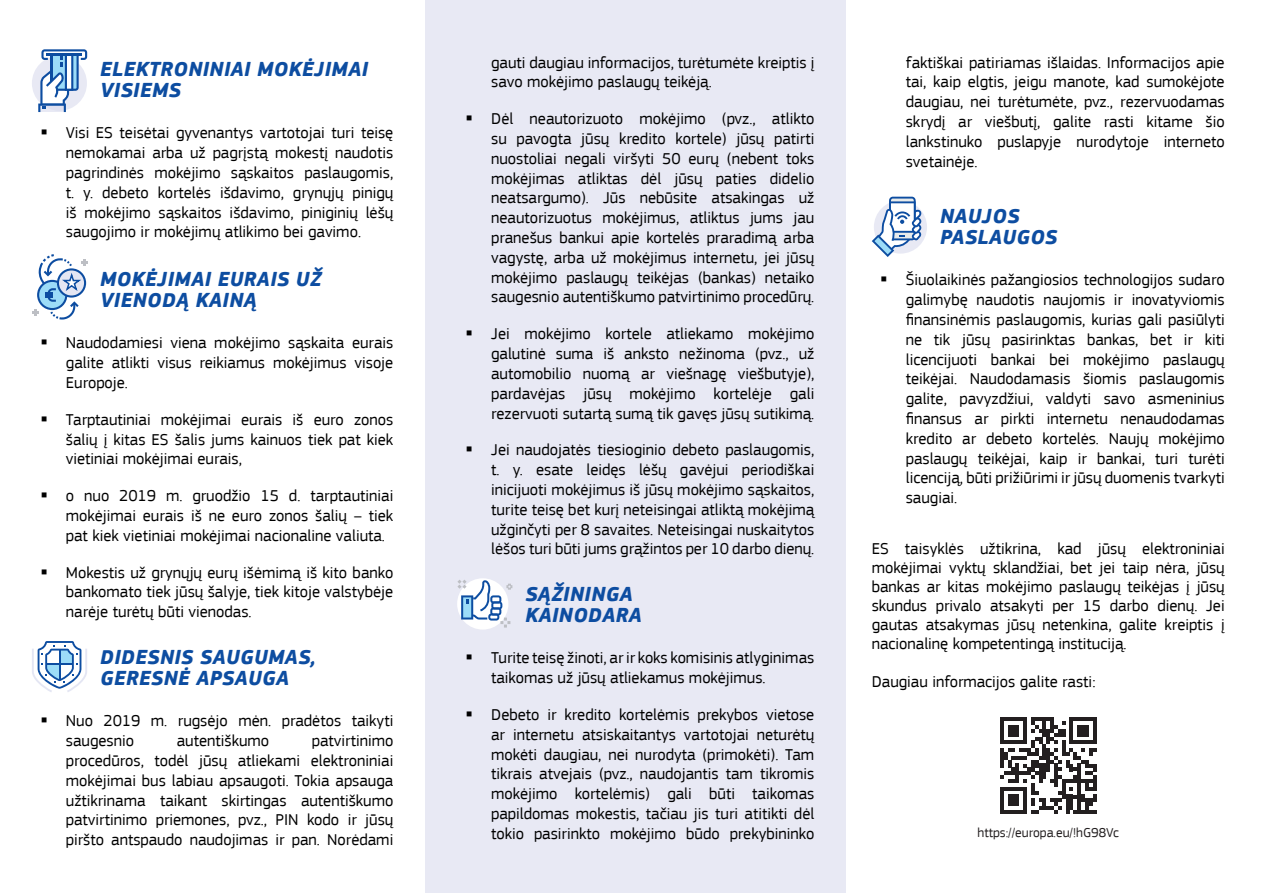
<style>
.page{position:relative;width:1263px;height:893px;background:#fff}
.page>*{position:absolute;margin:0;border:0;box-sizing:border-box;transform-origin:0 0}
.t1{font:italic 700 21px/21px "EC Square Sans Pro";letter-spacing:.02em;color:#0d4da1}
.t2{font:16.5px/19.8px "EC Square Sans Pro";color:#000;text-align:justify}
.t3{font:13.5px "EC Square Sans Pro";color:#231f20}
</style>
<div class="page">
<div style="left:32px;top:56px;width:55px;height:55px;background:#e8e9f4;border-radius:50%"></div>
<svg style="left:38px;top:49px;width:49px;height:63px"></svg>
<hr style="left:47px;top:54px;width:35px;height:2px;background:#0d4da1">
<div style="left:425px;top:0;width:421px;height:893px;background:#e8e9f4"></div>
<svg style="left:32px;top:254px;width:55px;height:66px"></svg>
<svg style="left:32px;top:641px;width:55px;height:51px"></svg>
<hr style="left:46px;top:663px;width:27px;height:2px;background:#0d4da1">
<hr style="left:59px;top:650px;width:1px;height:30px;background:#0d4da1">
<svg style="left:457px;top:578px;width:56px;height:52px"></svg>
<svg style="left:1000px;top:717px;width:96px;height:97px"></svg>
<div style="left:874px;top:200px;width:53px;height:54px;background:#e8e9f4;border-radius:50%"></div>
<svg style="left:872px;top:197px;width:50px;height:60px"></svg>
<p class="t1" style="left:100px;top:60px;width:269px">ELEKTRONINIAI MOKĖJIMAI<br>VISIEMS</p>
<p class="t2" style="left:66px;top:123px;width:329px">Visi ES teisėtai gyvenantys vartotojai turi teisę nemokamai arba už pagrįstą mokestį naudotis pagrindinės mokėjimo sąskaitos paslaugomis, t. y. debeto kortelės išdavimo, grynųjų pinigų iš mokėjimo sąskaitos išdavimo, piniginių lėšų saugojimo ir mokėjimų atlikimo bei gavimo.</p>
<p class="t1" style="left:100px;top:270px;width:223px">MOKĖJIMAI EURAIS UŽ<br>VIENODĄ KAINĄ</p>
<p class="t2" style="left:66px;top:333px;width:329px">Naudodamiesi viena mokėjimo sąskaita eurais galite atlikti visus reikiamus mokėjimus visoje Europoje.</p>
<p class="t2" style="left:66px;top:410px;width:329px">Tarptautiniai mokėjimai eurais iš euro zonos šalių į kitas ES šalis jums kainuos tiek pat kiek vietiniai mokėjimai eurais,</p>
<p class="t2" style="left:66px;top:486px;width:329px">o nuo 2019 m. gruodžio 15 d. tarptautiniai mokėjimai eurais iš ne euro zonos šalių – tiek pat kiek vietiniai mokėjimai nacionaline valiuta.</p>
<p class="t2" style="left:66px;top:562px;width:329px">Mokestis už grynųjų eurų išėmimą iš kito banko bankomato tiek jūsų šalyje, tiek kitoje valstybėje narėje turėtų būti vienodas.</p>
<p class="t1" style="left:100px;top:648px;width:217px">DIDESNIS SAUGUMAS,<br>GERESNĖ APSAUGA</p>
<p class="t2" style="left:66px;top:711px;width:329px">Nuo 2019 m. rugsėjo mėn. pradėtos taikyti saugesnio</p>
<p class="t2" style="left:177px;top:731px;width:94px">autentiškumo</p>
<p class="t2" style="left:66px;top:731px;width:329px;text-indent:246px">patvirtinimo procedūros, todėl jūsų atliekami elektroniniai mokėjimai bus labiau apsaugoti. Tokia apsauga užtikrinama taikant skirtingas autentiškumo patvirtinimo priemones, pvz., PIN kodo ir jūsų piršto antspaudo naudojimas ir pan. Norėdami</p>
<p class="t2" style="left:491px;top:52px;width:325px">gauti daugiau informacijos, turėtumėte kreiptis į savo mokėjimo paslaugų teikėją.</p>
<p class="t2" style="left:491px;top:109px;width:325px">Dėl neautorizuoto mokėjimo (pvz., atlikto su pavogta jūsų kredito kortele) jūsų patirti nuostoliai negali viršyti 50 eurų (nebent toks mokėjimas atliktas dėl jūsų paties didelio neatsargumo). Jūs nebūsite atsakingas už neautorizuotus mokėjimus, atliktus jums jau pranešus bankui apie kortelės praradimą arba vagystę, arba už mokėjimus internetu, jei jūsų mokėjimo paslaugų teikėjas (bankas) netaiko saugesnio autentiškumo patvirtinimo procedūrų.</p>
<p class="t2" style="left:491px;top:324px;width:325px">Jei mokėjimo kortele atliekamo mokėjimo galutinė suma iš anksto nežinoma (pvz., už automobilio nuomą ar viešnagę viešbutyje), pardavėjas jūsų mokėjimo kortelėje gali rezervuoti sutartą sumą tik gavęs jūsų sutikimą.</p>
<p class="t2" style="left:491px;top:440px;width:325px">Jei naudojatės tiesioginio debeto paslaugomis, t. y. esate leidęs lėšų gavėjui periodiškai inicijuoti mokėjimus iš jūsų mokėjimo sąskaitos, turite teisę bet kurį neteisingai atliktą mokėjimą užginčyti per 8 savaites. Neteisingai nuskaitytos lėšos turi būti jums grąžintos per 10 darbo dienų.</p>
<p class="t1" style="left:525px;top:585px;width:118px">SĄŽININGA<br>KAINODARA</p>
<p class="t2" style="left:491px;top:648px;width:325px">Turite teisę žinoti, ar ir koks komisinis atlyginimas taikomas už jūsų atliekamus mokėjimus.</p>
<p class="t2" style="left:491px;top:705px;width:325px">Debeto ir kredito kortelėmis prekybos vietose ar internetu atsiskaitantys vartotojai neturėtų mokėti daugiau, nei nurodyta (primokėti). Tam tikrais atvejais (pvz., naudojantis tam tikromis mokėjimo kortelėmis) gali būti taikomas papildomas mokestis, tačiau jis turi atitikti dėl tokio pasirinkto mokėjimo būdo prekybininko</p>
<p class="t2" style="left:906px;top:52px;width:320px">faktiškai patiriamas išlaidas. Informacijos apie tai, kaip elgtis, jeigu manote, kad sumokėjote daugiau, nei turėtumėte, pvz., rezervuodamas skrydį ar viešbutį, galite rasti kitame šio lankstinuko puslapyje nurodytoje interneto svetainėje.</p>
<p class="t1" style="left:940px;top:207px;width:119px">NAUJOS<br>PASLAUGOS</p>
<p class="t2" style="left:906px;top:270px;width:320px">Šiuolaikinės pažangiosios technologijos sudaro galimybę naudotis naujomis ir inovatyviomis finansinėmis paslaugomis, kurias gali pasiūlyti ne tik jūsų pasirinktas bankas, bet ir kiti licencijuoti bankai bei mokėjimo paslaugų teikėjai. Naudodamasis šiomis paslaugomis galite, pavyzdžiui, valdyti savo asmeninius finansus ar pirkti internetu nenaudodamas kredito ar debeto kortelės. Naujų mokėjimo paslaugų teikėjai, kaip ir bankai, turi turėti licenciją, būti prižiūrimi ir jūsų duomenis tvarkyti saugiai.</p>
<p class="t2" style="left:872px;top:539px;width:354px;line-height:18.9px">ES taisyklės užtikrina, kad jūsų elektroniniai mokėjimai vyktų sklandžiai, bet jei taip nėra, jūsų bankas ar kitas mokėjimo paslaugų teikėjas į jūsų skundus privalo atsakyti per 15 darbo dienų. Jei gautas atsakymas jūsų netenkina, galite kreiptis į nacionalinę kompetentingą instituciją.</p>
<p class="t2" style="left:872px;top:671px;width:225px">Daugiau informacijos galite rasti:</p>
<p class="t3" style="left:977px;top:824px;width:143px">https://europa.eu/!hG98Vc</p>
</div>
